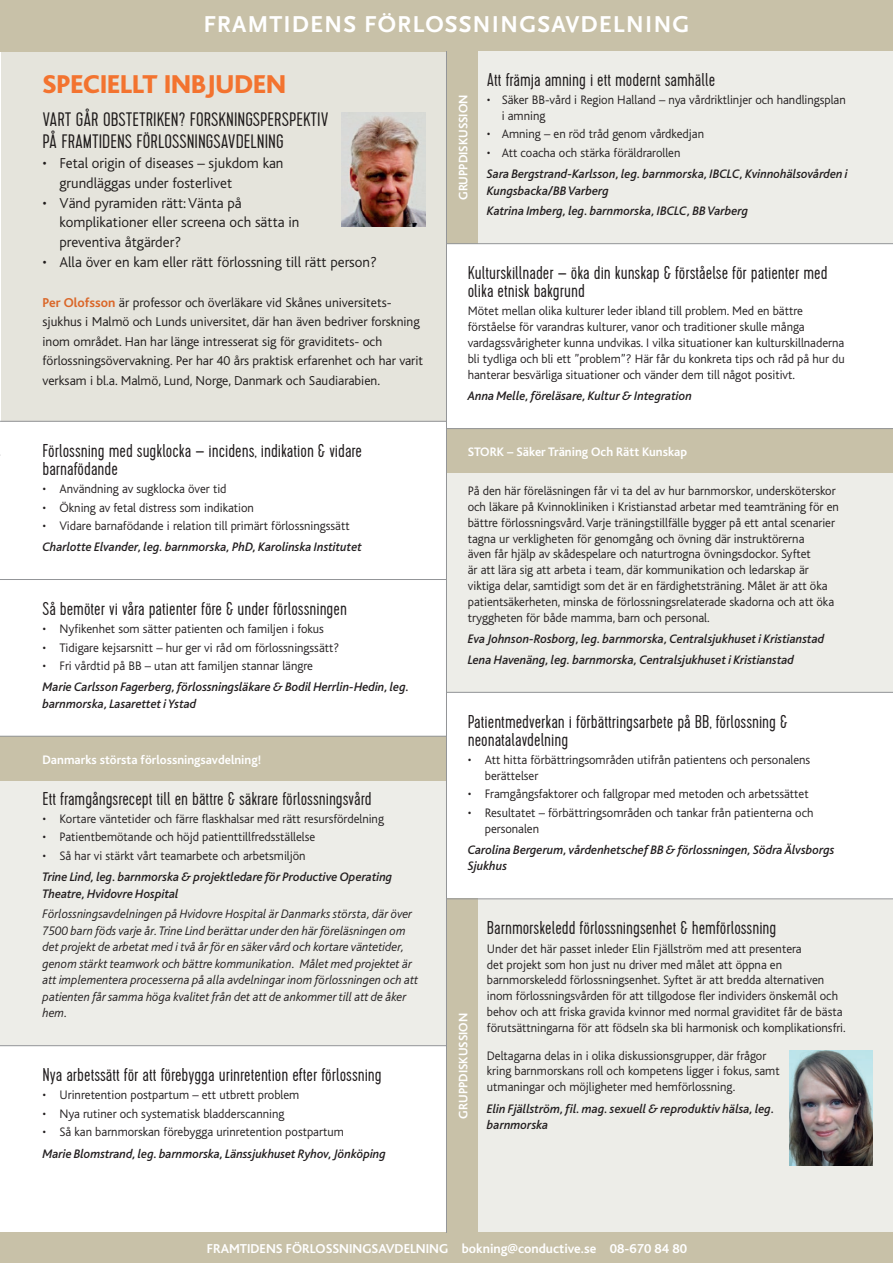
<style>
.page{position:relative;width:893px;height:1263px;background:#fff}
.page>*{position:absolute;margin:0;border:0;box-sizing:border-box;transform-origin:0 0}
.t1{font:800 27px "Bliss";color:#f3732f}
.t2{font:700 24px "Scala Sans";letter-spacing:.045em;color:#fff}
.t3{font:300 19.5px/21.5px "Cervo";color:#231f20}
.Program_rubrik{font:300 18.6px/18px "Cervo";color:#231f20}
.t4{font:300 15px/20px "Bliss";color:#231f20}
.t5{font:300 13.5px/19.5px "Bliss";color:#231f20}
.t6{font:700 13.5px "Bliss";color:#fff}
.Prog_u_indr{font:300 12.9px/15.9px "Bliss";color:#231f20}
.Program{font:300 12.9px/15.9px "Bliss";color:#231f20}
.Program_talare{font:italic 500 12.9px/16.5px "Bliss";color:#231f20}
.Program_talare-2{font:italic 300 12.9px/16.5px "Bliss";color:#231f20}
.Program_talare-3{font:700 12.9px "Bliss";color:#fff}
.Program-2{font:700 12.9px "Bliss";color:#fff}
.s1{font-weight:700;color:#f3732f}
</style>
<div class="page">
<div style="left:2px;top:0;width:445px;height:421px;background:#e5e4dc"></div>
<div style="left:0;top:0;width:893px;height:51px;background:#c8c1a8"></div>
<div style="left:446px;top:444px;width:447px;height:248px;background:#edede8"></div>
<div style="left:446px;top:51px;width:447px;height:193px;background:#edede8"></div>
<div style="left:446px;top:899px;width:447px;height:347px;background:#edede8"></div>
<div style="left:0;top:778px;width:446px;height:268px;background:#edede8"></div>
<div style="left:0;top:736px;width:446px;height:45px;background:#c8c1a8"></div>
<div style="left:446px;top:429px;width:447px;height:44px;background:#c8c1a8"></div>
<div style="left:446px;top:51px;width:32px;height:193px;background:#c8c1a8"></div>
<div style="left:446px;top:899px;width:32px;height:334px;background:#c8c1a8"></div>
<hr style="left:0;top:421px;width:446px;height:1px;background:#939598">
<hr style="left:0;top:579px;width:446px;height:1px;background:#939598">
<hr style="left:0;top:736px;width:446px;height:1px;background:#939598">
<hr style="left:0;top:1045px;width:446px;height:1px;background:#939598">
<div style="left:0;top:1233px;width:893px;height:30px;background:#c8c1a8"></div>
<div style="left:43px;top:113px;width:382px;height:316px;background:#e5e4dc"></div>
<hr style="left:446px;top:51px;width:1px;height:1182px;background:#939598">
<img style="left:342px;top:113px;width:83px;height:114px">
<img style="left:789px;top:1051px;width:84px;height:114px">
<hr style="left:446px;top:243px;width:447px;height:1px;background:#939598">
<hr style="left:446px;top:428px;width:447px;height:1px;background:#939598">
<hr style="left:446px;top:692px;width:447px;height:1px;background:#939598">
<hr style="left:446px;top:898px;width:447px;height:1px;background:#939598">
<p class="t2" style="left:203px;top:11px;width:488px">FRAMTIDENS FÖRLOSSNINGSAVDELNING</p>
<p class="t1" style="left:42px;top:70px;width:245px">SPECIELLT INBJUDEN</p>
<h3 class="t3" style="left:43px;top:110px;width:287px">VART GÅR OBSTETRIKEN? FORSKNINGSPERSPEKTIV<br>PÅ FRAMTIDENS FÖRLOSSNINGSAVDELNING</h3>
<p class="t4" style="left:60px;top:153px;width:225px;text-indent:-17px">• Fetal origin of diseases – sjukdom kan grundläggas under fosterlivet</p>
<p class="t4" style="left:60px;top:193px;width:241px;text-indent:-17px">• Vänd pyramiden rätt: Vänta på komplikationer eller screena och sätta in preventiva åtgärder?</p>
<p class="t4" style="left:43px;top:253px;width:336px">• Alla över en kam eller rätt förlossning till rätt person?</p>
<p class="t5" style="left:43px;top:293px;width:382px"><span class="s1">Per Olofsson</span> är professor och överläkare vid Skånes universitets&shy;sjukhus i Malmö och Lunds universitet, där han även bedriver forskning inom området. Han har länge intresserat sig för graviditets- och förlossningsövervakning. Per har 40 års praktisk erfarenhet och har varit verksam i bl.a. Malmö, Lund, Norge, Danmark och Saudiarabien.</p>
<p class="Program_rubrik" style="left:43px;top:442px;width:321px">Förlossning med sugklocka – incidens, indikation &amp; vidare barnafödande</p>
<p class="Program" style="left:43px;top:481px;width:186px">• Användning av sugklocka över tid</p>
<p class="Program" style="left:43px;top:500px;width:213px">• Ökning av fetal distress som indikation</p>
<p class="Program" style="left:43px;top:518px;width:309px">• Vidare barnafödande i relation till primärt förlossningssätt</p>
<p class="Program_talare" style="left:43px;top:539px;width:321px">Charlotte Elvander, leg. barnmorska, PhD, Karolinska Institutet</p>
<p class="Program_rubrik" style="left:43px;top:600px;width:306px">Så bemöter vi våra patienter före &amp; under förlossningen</p>
<p class="Program" style="left:43px;top:621px;width:283px">• Nyfikenhet som sätter patienten och familjen i fokus</p>
<p class="Program" style="left:43px;top:640px;width:298px">• Tidigare kejsarsnitt – hur ger vi råd om förlossningssätt?</p>
<p class="Program" style="left:43px;top:658px;width:272px">• Fri vårdtid på BB – utan att familjen stannar längre</p>
<p class="Program_talare" style="left:43px;top:679px;width:368px">Marie Carlsson Fagerberg, förlossningsläkare &amp; Bodil Herrlin-Hedin, leg. barnmorska, Lasarettet i Ystad</p>
<p class="Program_talare-3" style="left:43px;top:753px;width:220px">Danmarks största förlossningsavdelning!</p>
<p class="Program_rubrik" style="left:43px;top:790px;width:331px">Ett framgångsrecept till en bättre &amp; säkrare förlossningsvård</p>
<p class="Program" style="left:43px;top:811px;width:343px">• Kortare väntetider och färre flaskhalsar med rätt resursfördelning</p>
<p class="Program" style="left:43px;top:829px;width:274px">• Patientbemötande och höjd patienttillfredsställelse</p>
<p class="Program" style="left:43px;top:848px;width:265px">• Så har vi stärkt vårt teamarbete och arbetsmiljön</p>
<p class="Program_talare" style="left:43px;top:869px;width:351px">Trine Lind, leg. barnmorska &amp; projektledare för Productive Operating<br>Theatre, Hvidovre Hospital</p>
<p class="Program_talare-2" style="left:43px;top:906px;width:377px">Förlossningsavdelningen på Hvidovre Hospital är Danmarks största, där över 7500 barn föds varje år. Trine Lind berättar under den här föreläsningen om det projekt de arbetat med i två år för en säker vård och kortare väntetider, genom stärkt teamwork och bättre kommunikation. Målet med projektet är att implementera processerna på alla avdelningar inom förlossningen och att patienten får samma höga kvalitet från det att de ankommer till att de åker hem.</p>
<p class="Program_rubrik" style="left:43px;top:1066px;width:341px">Nya arbetssätt för att förebygga urinretention efter förlossning</p>
<p class="Program" style="left:43px;top:1087px;width:258px">• Urinretention postpartum – ett utbrett problem</p>
<p class="Program" style="left:43px;top:1106px;width:243px">• Nya rutiner och systematisk bladderscanning</p>
<p class="Program" style="left:43px;top:1124px;width:303px">• Så kan barnmorskan förebygga urinretention postpartum</p>
<p class="Program_talare" style="left:43px;top:1145px;width:345px">Marie Blomstrand, leg. barnmorska, Länssjukhuset Ryhov, Jönköping</p>
<p class="Program-2" style="left:456px;top:200px;width:107px;rotate:-90deg">GRUPPDISKUSSION</p>
<p class="Program_rubrik" style="left:487px;top:71px;width:230px">Att främja amning i ett modernt samhälle</p>
<p class="Program" style="left:502px;top:92px;width:346px;text-indent:-15px">• Säker BB-vård i Region Halland – nya vårdriktlinjer och handlingsplan i amning</p>
<p class="Program" style="left:487px;top:126px;width:219px">• Amning – en röd tråd genom vårdkedjan</p>
<p class="Program" style="left:487px;top:145px;width:195px">• Att coacha och stärka föräldrarollen</p>
<p class="Program_talare" style="left:487px;top:166px;width:362px">Sara Bergstrand-Karlsson, leg. barnmorska, IBCLC, Kvinnohälsovården i<br>Kungsbacka/BB Varberg</p>
<p class="Program_talare" style="left:487px;top:203px;width:263px">Katrina Imberg, leg. barnmorska, IBCLC, BB Varberg</p>
<p class="Program_rubrik" style="left:468px;top:264px;width:361px">Kulturskillnader – öka din kunskap &amp; förståelse för patienter med olika etnisk bakgrund</p>
<p class="Prog_u_indr" style="left:468px;top:303px;width:379px">Mötet mellan olika kulturer leder ibland till problem. Med en bättre förståelse för varandras kulturer, vanor och traditioner skulle många vardagssvårigheter kunna undvikas. I vilka situationer kan kulturskillnaderna bli tydliga och bli ett ”problem”? Här får du konkreta tips och råd på hur du hanterar besvärliga situationer och vänder dem till något positivt.</p>
<p class="Program_talare" style="left:468px;top:388px;width:226px">Anna Melle, föreläsare, Kultur &amp; Integration</p>
<p class="Program_talare-3" style="left:468px;top:445px;width:221px">STORK – Säker Träning Och Rätt Kunskap</p>
<p class="Prog_u_indr" style="left:468px;top:483px;width:373px">På den här föreläsningen får vi ta del av hur barnmorskor, undersköterskor och läkare på Kvinnokliniken i Kristianstad arbetar med teamträning för en bättre förlossningsvård. Varje träningstillfälle bygger på ett antal scenarier tagna ur verkligheten för genomgång och övning där instruktörerna<br>även får hjälp av skådespelare och naturtrogna övningsdockor. Syftet<br>är att lära sig att arbeta i team, där kommunikation och ledarskap är viktiga delar, samtidigt som det är en färdighetsträning. Målet är att öka patientsäkerheten, minska de förlossningsrelaterade skadorna och att öka tryggheten för både mamma, barn och personal.</p>
<p class="Program_talare" style="left:468px;top:631px;width:358px">Eva Johnson-Rosborg, leg. barnmorska, Centralsjukhuset i Kristianstad</p>
<p class="Program_talare" style="left:468px;top:652px;width:328px">Lena Havenäng, leg. barnmorska, Centralsjukhuset i Kristianstad</p>
<p class="Program_rubrik" style="left:468px;top:713px;width:321px">Patientmedverkan i förbättringsarbete på BB, förlossning &amp; neonatalavdelning</p>
<p class="Program" style="left:485px;top:752px;width:327px;text-indent:-17px">• Att hitta förbättringsområden utifrån patientens och personalens berättelser</p>
<p class="Program" style="left:468px;top:786px;width:342px">• Framgångsfaktorer och fallgropar med metoden och arbetssättet</p>
<p class="Program" style="left:485px;top:805px;width:330px;text-indent:-17px">• Resultatet – förbättringsområden och tankar från patienterna och personalen</p>
<p class="Program_talare" style="left:468px;top:842px;width:368px">Carolina Bergerum, vårdenhetschef BB &amp; förlossningen, Södra Älvsborgs<br>Sjukhus</p>
<p class="Program-2" style="left:456px;top:1118px;width:107px;rotate:-90deg">GRUPPDISKUSSION</p>
<p class="Program_rubrik" style="left:487px;top:919px;width:291px">Barnmorskeledd förlossningsenhet &amp; hemförlossning</p>
<p class="Prog_u_indr" style="left:487px;top:941px;width:360px">Under det här passet inleder Elin Fjällström med att presentera<br>det projekt som hon just nu driver med målet att öppna en barnmorskeledd förlossningsenhet. Syftet är att bredda alternativen inom förlossningsvården för att tillgodose fler individers önskemål och behov och att friska gravida kvinnor med normal graviditet får de bästa förutsättningarna för att födseln ska bli harmonisk och komplikationsfri.</p>
<p class="Prog_u_indr" style="left:487px;top:1048px;width:294px">Deltagarna delas in i olika diskussionsgrupper, där frågor kring barnmorskans roll och kompetens ligger i fokus, samt utmaningar och möjligheter med hemförlossning.</p>
<p class="Program_talare" style="left:487px;top:1100px;width:289px">Elin Fjällström, fil. mag. sexuell &amp; reproduktiv hälsa, leg. barnmorska</p>
<p class="t6" style="left:207px;top:1241px;width:482px">FRAMTIDENS FÖRLOSSNINGSAVDELNING bokning@conductive.se 08-670 84 80</p>
</div>
